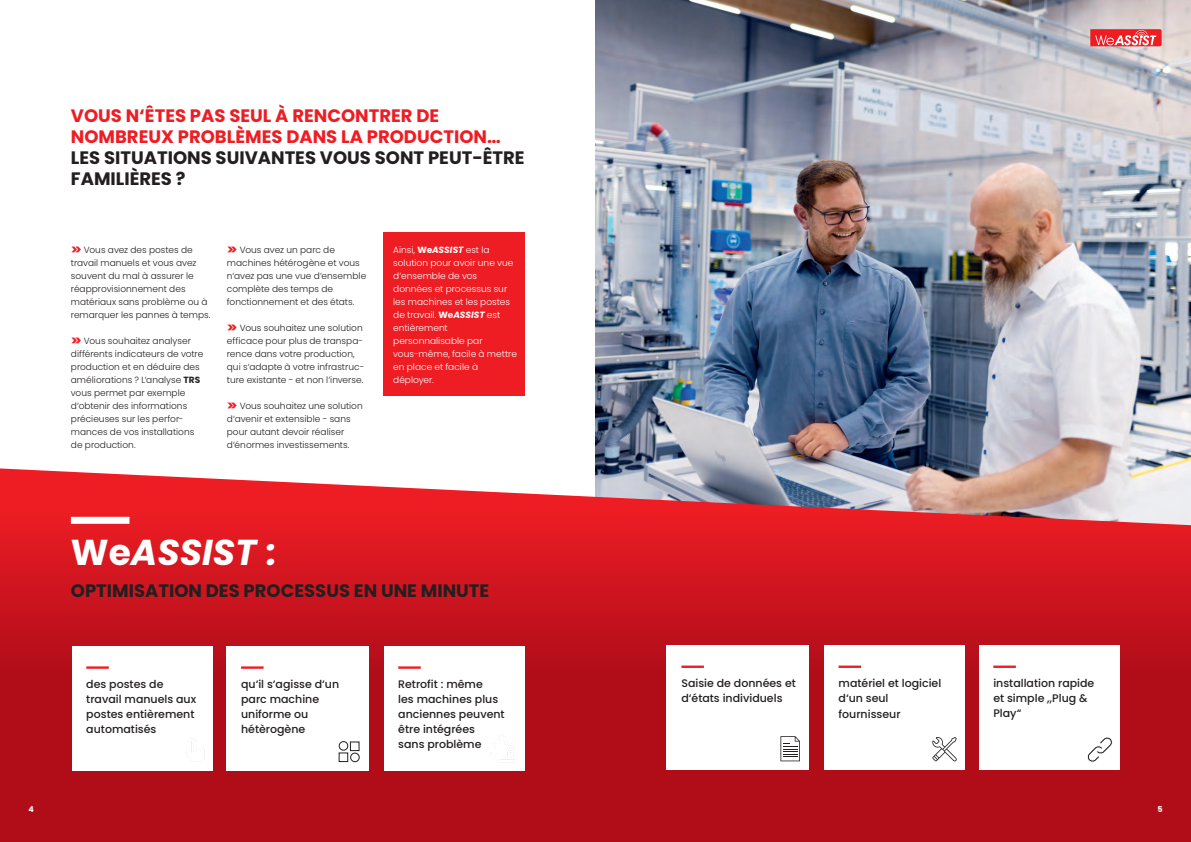
<style>
.page{position:relative;width:1191px;height:842px;background:#fff}
.page>*{position:absolute;margin:0;border:0;box-sizing:border-box;transform-origin:0 0}
.t1{font:italic 700 36px "Poppins";color:#fff}
.t2{font:700 18px/21px "Poppins";color:#231f20}
.t3{font:700 18px/21px "Poppins";color:#ee1d23}
.t4{font:500 11px/15px "Poppins";color:#231f20}
.t5{font:300 9px/13px "Poppins";color:#231f20}
.t6{font:300 9px/13px "Poppins";color:#fff}
.t7{font:700 8px "Poppins";color:#fff}
.s1{font-weight:700;font-size:13px;color:#ee1d23}
.s2{font-weight:700}
.s3{font-weight:700;font-style:italic}
.s4{font-style:normal}
</style>
<div class="page">
<div style="left:383px;top:233px;width:141px;height:163px;background:#ee1d23"></div>
<img style="left:595px;top:0;width:596px;height:468px">
<svg style="left:0;top:468px;width:1191px;height:374px;background:#c6242e"></svg>
<div style="left:667px;top:645px;width:142px;height:125px;background:#fff"></div>
<hr style="left:681px;top:665px;width:23px;height:3px;background:#ee1d23">
<svg style="left:780px;top:736px;width:20px;height:25px"></svg>
<div style="left:383px;top:646px;width:141px;height:125px;background:#fff"></div>
<hr style="left:398px;top:666px;width:23px;height:3px;background:#ee1d23">
<div style="left:824px;top:645px;width:141px;height:125px;background:#fff"></div>
<hr style="left:838px;top:665px;width:23px;height:3px;background:#ee1d23">
<div style="left:978px;top:645px;width:141px;height:125px;background:#fff"></div>
<hr style="left:993px;top:665px;width:22px;height:3px;background:#ee1d23">
<div style="left:71px;top:517px;width:58px;height:7px;background:#fff"></div>
<svg style="left:1090px;top:29px;width:71px;height:17px"></svg>
<svg style="left:1087px;top:737px;width:26px;height:26px"></svg>
<svg style="left:488px;top:735px;width:27px;height:25px"></svg>
<div style="left:72px;top:646px;width:141px;height:125px;background:#fff"></div>
<hr style="left:86px;top:666px;width:23px;height:3px;background:#ee1d23">
<svg style="left:185px;top:737px;width:17px;height:26px"></svg>
<div style="left:226px;top:646px;width:143px;height:125px;background:#fff"></div>
<hr style="left:241px;top:666px;width:23px;height:3px;background:#ee1d23">
<div style="left:339px;top:753px;width:9px;height:9px;border:1px solid #231f20"></div>
<div style="left:350px;top:742px;width:9px;height:9px;border:1px solid #231f20"></div>
<div style="left:339px;top:741px;width:9px;height:9px;border:1px solid #231f20;border-radius:50%"></div>
<div style="left:350px;top:753px;width:9px;height:9px;border:1px solid #231f20;border-radius:50%"></div>
<svg style="left:932px;top:737px;width:25px;height:24px"></svg>
<div style="left:666px;top:806px;width:31px;height:6px;background:#b10d19"></div>
<h2 class="t3" style="left:71px;top:106px;width:431px">VOUS N‘ÊTES PAS SEUL À RENCONTRER DE<br>NOMBREUX PROBLÈMES DANS LA PRODUCTION…</h2>
<h2 class="t2" style="left:71px;top:148px;width:455px">LES SITUATIONS SUIVANTES VOUS SONT PEUT-ÊTRE<br>FAMILIÈRES ?</h2>
<p class="t5" style="left:71px;top:243px;width:141px"><span class="s1">&gt;&gt;</span> Vous avez des postes de travail manuels et vous avez souvent du mal à assurer le réapprovisionnement des matériaux sans problème ou à remarquer les pannes à temps.</p>
<p class="t5" style="left:71px;top:334px;width:134px"><span class="s1">&gt;&gt;</span> Vous souhaitez analyser différents indicateurs de votre production et en déduire des améliorations ? L‘analyse <span class="s2">TRS </span>vous permet par exemple d‘obtenir des informations précieuses sur les perfor&shy;mances de vos installations de production.</p>
<p class="t5" style="left:227px;top:243px;width:141px"><span class="s1">&gt;&gt;</span> Vous avez un parc de machines hétérogène et vous n‘avez pas une vue d‘ensemble complète des temps de fonctionnement et des états.</p>
<p class="t5" style="left:227px;top:321px;width:139px"><span class="s1">&gt;&gt;</span> Vous souhaitez une solution efficace pour plus de transpa&shy;rence dans votre production, qui s‘adapte à votre infrastruc&shy;ture existante - et non l‘inverse.</p>
<p class="t5" style="left:227px;top:399px;width:137px"><span class="s1">&gt;&gt;</span> Vous souhaitez une solution d‘avenir et extensible - sans pour autant devoir réaliser d‘énormes investissements.</p>
<p class="t6" style="left:393px;top:243px;width:125px">Ainsi, <span class="s2">We</span><span class="s3">ASSIST</span> est la solution pour avoir une vue d‘ensemble de vos données et processus sur les machines et les postes de travail. <span class="s2">We</span><span class="s3">ASSIST</span> est entièrement personnalisable par vous-même, facile à mettre en place et facile à déployer.</p>
<h1 class="t1" style="left:71px;top:531px;width:207px"><span class="s4">We</span>ASSIST :</h1>
<h2 class="t2" style="left:71px;top:580px;width:420px">OPTIMISATION DES PROCESSUS EN UNE MINUTE</h2>
<p class="t4" style="left:86px;top:677px;width:111px">des postes de travail manuels aux postes entièrement automatisés</p>
<p class="t4" style="left:241px;top:677px;width:100px">qu‘il s‘agisse d‘un parc machine uniforme ou hétèrogène</p>
<p class="t4" style="left:398px;top:677px;width:108px">Retrofit : même<br>les machines plus anciennes peuvent être intégrées<br>sans problème</p>
<p class="t4" style="left:838px;top:676px;width:104px">matériel et logiciel d‘un seul</p>
<p class="t4" style="left:681px;top:676px;width:116px">Saisie de données et d‘états individuels</p>
<p class="t4" style="left:838px;top:707px;width:63px">fournisseur</p>
<p class="t4" style="left:993px;top:676px;width:103px">installation rapide et simple „Plug &amp;<br>Play“</p>
<p class="t7" style="left:28px;top:804px;width:7px">4</p>
<p class="t7" style="left:1157px;top:804px;width:7px">5</p>
</div>
